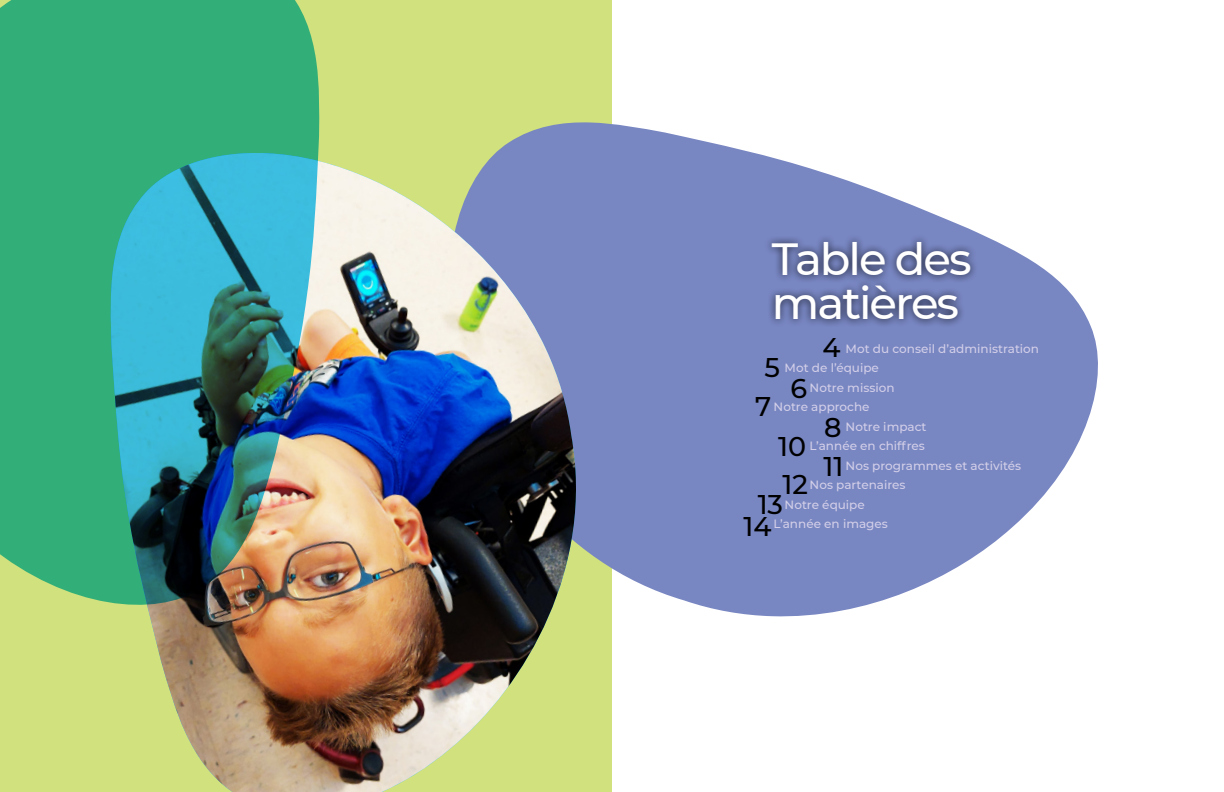
<style>
.page{position:relative;width:1224px;height:792px;background:#fff}
.page>*{position:absolute;margin:0;border:0;box-sizing:border-box;transform-origin:0 0}
.t1{font:500 45px/44px "Montserrat";letter-spacing:-.045em;color:#fff}
.t2{font:500 27px/19.9px "Montserrat";color:#000}
.t3{font:500 12px "Montserrat";color:#d3cfe8}
</style>
<div class="page">
<div style="left:0;top:0;width:612px;height:792px;background:#d0e17e"></div>
<svg style="left:520px;top:122px;width:578px;height:495px;fill:#7886c2"></svg>
<img style="left:150px;top:153px;width:445px;height:639px">
<img style="left:0;top:0;width:320px;height:617px">
<div style="left:764px;top:234px;width:215px;height:94px;background:#000;opacity:.75"></div>
<h1 class="t1" style="left:772px;top:236px;width:201px">Table des matières</h1>
<h2 class="t2" style="left:823px;top:336px;width:20px">4</h2>
<h2 class="t2" style="left:765px;top:357px;width:17px">5</h2>
<h2 class="t2" style="left:791px;top:377px;width:18px">6</h2>
<h2 class="t2" style="left:755px;top:395px;width:18px">7</h2>
<h2 class="t2" style="left:824px;top:417px;width:19px">8</h2>
<h2 class="t2" style="left:778px;top:436px;width:29px">10</h2>
<h2 class="t2" style="left:824px;top:455px;width:21px">11</h2>
<h2 class="t2" style="left:758px;top:474px;width:52px;text-indent:25px">12<br>13</h2>
<h2 class="t2" style="left:743px;top:516px;width:30px">14</h2>
<p class="t3" style="left:846px;top:340px;width:195px">Mot du conseil d’administration</p>
<p class="t3" style="left:785px;top:360px;width:96px">Mot de l’équipe</p>
<p class="t3" style="left:810px;top:379px;width:86px">Notre mission</p>
<p class="t3" style="left:774px;top:399px;width:97px">Notre approche</p>
<p class="t3" style="left:846px;top:418px;width:82px">Notre impact</p>
<p class="t3" style="left:810px;top:438px;width:117px">L’année en chiffres</p>
<p class="t3" style="left:846px;top:457px;width:177px">Nos programmes et activités</p>
<p class="t3" style="left:810px;top:477px;width:97px">Nos partenaires</p>
<p class="t3" style="left:785px;top:496px;width:82px">Notre équipe</p>
<p class="t3" style="left:774px;top:516px;width:116px">L’année en images</p>
</div>
